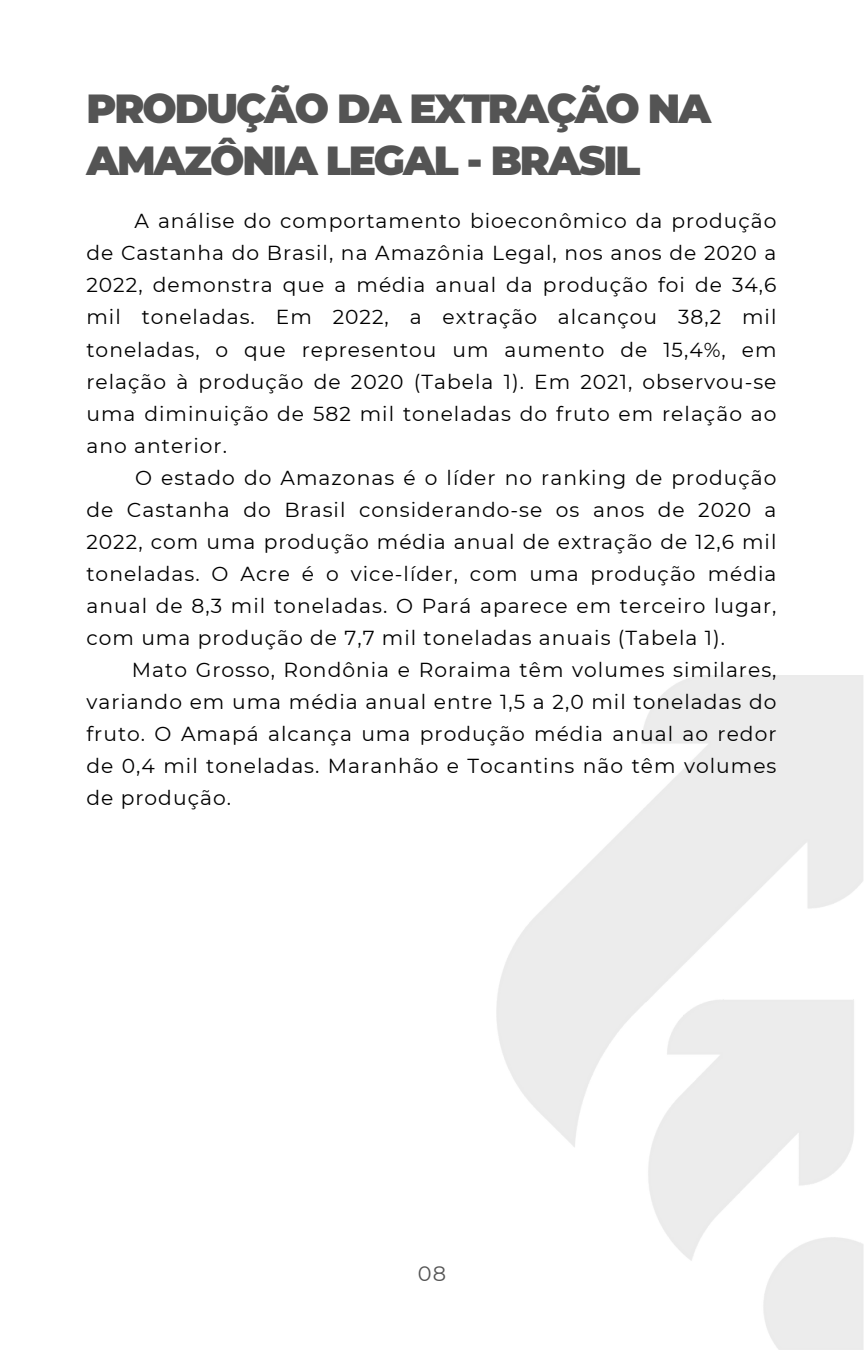
<style>
.page{position:relative;width:864px;height:1350px;background:#fff}
.page>*{position:absolute;margin:0;border:0;box-sizing:border-box;transform-origin:0 0}
.t1{font:900 40.5px/52.2px "Montserrat";letter-spacing:-.05em;color:#545454}
.t2{font:20.93px "Montserrat";color:#545454}
.t3{font:20.25px/31.9px "Montserrat";letter-spacing:.05em;color:#000;text-align:justify}
</style>
<div class="page">
<h1 class="t1" style="left:86px;top:80px;width:626px">PRODUÇÃO DA EXTRAÇÃO NA<br>AMAZÔNIA LEGAL - BRASIL</h1>
<p class="t3" style="left:86px;top:204px;width:692px;text-indent:48px">A análise do comportamento bioeconômico da produção de Castanha do Brasil, na Amazônia Legal, nos anos de 2020 a 2022, demonstra que a média anual da produção foi de 34,6 mil toneladas. Em 2022, a extração alcançou 38,2 mil toneladas, o que representou um aumento de 15,4%, em relação à produção de 2020 (Tabela 1). Em 2021, observou-se uma diminuição de 582 mil toneladas do fruto em relação ao ano anterior.</p>
<p class="t3" style="left:86px;top:461px;width:692px;text-indent:49px">O estado do Amazonas é o líder no ranking de produção de Castanha do Brasil considerando-se os anos de 2020 a 2022, com uma produção média anual de extração de 12,6 mil toneladas. O Acre é o vice-líder, com uma produção média anual de 8,3 mil toneladas. O Pará aparece em terceiro lugar, com uma produção de 7,7 mil toneladas anuais (Tabela 1).</p>
<p class="t3" style="left:86px;top:653px;width:692px;text-indent:45px">Mato Grosso, Rondônia e Roraima têm volumes similares, variando em uma média anual entre 1,5 a 2,0 mil toneladas do fruto. O Amapá alcança uma produção média anual ao redor de 0,4 mil toneladas. Maranhão e Tocantins não têm volumes de produção.</p>
<p class="t2" style="left:418px;top:1259px;width:30px">08</p>
</div>
